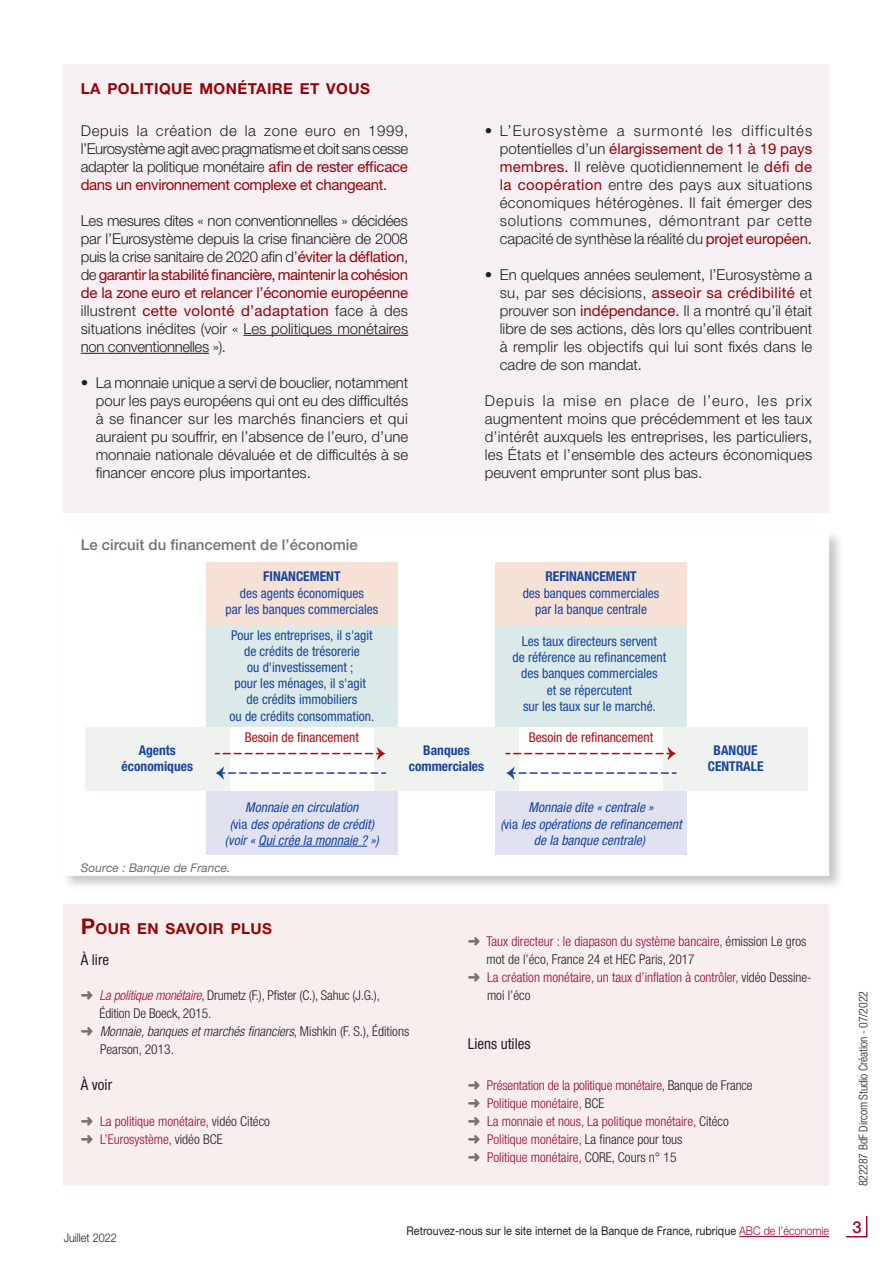
<style>
.page{position:relative;width:893px;height:1263px;background:#fff}
.page>*{position:absolute;margin:0;border:0;box-sizing:border-box;transform-origin:0 0}
.t1{font:500 16.5px "Helvetica Neue LT Std";color:#9a0736}
.t2{font:700 15.15px "Helvetica Neue LT Std";letter-spacing:.03em;color:#940408}
.t3{font:300 15px/18px "Helvetica Neue LT Std";color:#231f20;text-align:justify}
.t4{font:500 15px "Helvetica Neue LT Std";color:#786f6c}
.t5{font:condensed 15px "Helvetica Neue LT Std";color:#231f20}
.t6{font:300 condensed 13.5px/18px "Helvetica Neue LT Std";color:#9a0736}
.t7{font:condensed 13.5px/16.2px "Helvetica Neue LT Std";color:#18469d;text-align:center}
.t8{font:italic condensed 13.5px/16.2px "Helvetica Neue LT Std";color:#18469d;text-align:center}
.t9{font:300 condensed 13.5px "Helvetica Neue LT Std";color:#231f20}
.t10{font:700 condensed 13.5px/16.2px "Helvetica Neue LT Std";color:#18469d;text-align:center}
.t11{font:italic 300 condensed 13.5px "Helvetica Neue LT Std";color:#231f20}
.t12{font:condensed 13.5px "Helvetica Neue LT Std";color:#b00d15}
.t13{font:12px "Helvetica Neue LT Std";color:#231f20;scale:.9 1}
.t14{font:300 condensed 12px "Helvetica Neue LT Std";letter-spacing:-.01em;color:#231f20}
.t15{font:italic 12px "Helvetica Neue LT Std";color:#6c6d70}
.t16{font:300 12px "Helvetica Neue LT Std";color:#231f20;scale:.9 1}
.s1{font-weight:400;color:#940408}
.s2{font-style:normal}
.s3{font-size:21.6px}
.s4{color:#786f6c}
.s5{font-style:italic;color:#9a0736}
.s6{color:#231f20}
.s7{font-weight:300;color:#9a0736}
</style>
<div class="page">
<svg style="left:846px;top:1216px;width:22px;height:22px"></svg>
<hr style="left:739px;top:1236px;width:90px;height:1px;background:#9a0736">
<div style="left:64px;top:904px;width:765px;height:282px;background:#f7eeed"></div>
<div style="left:62px;top:530px;width:782px;height:360px;background:#231f20;opacity:.25"></div>
<svg style="left:64px;top:532px;width:765px;height:344px"></svg>
<div style="left:206px;top:791px;width:192px;height:63px;background:#e0e2f1"></div>
<div style="left:495px;top:791px;width:192px;height:63px;background:#e0e2f1"></div>
<div style="left:206px;top:562px;width:192px;height:63px;background:#f6e1d7"></div>
<div style="left:206px;top:625px;width:192px;height:102px;background:#dbeae8"></div>
<div style="left:495px;top:562px;width:192px;height:63px;background:#f6e1d7"></div>
<div style="left:495px;top:625px;width:192px;height:102px;background:#dbeae8"></div>
<div style="left:85px;top:727px;width:145px;height:64px;background:#f0f2ef"></div>
<div style="left:374px;top:727px;width:145px;height:64px;background:#f0f2ef"></div>
<div style="left:663px;top:727px;width:145px;height:64px;background:#f0f2ef"></div>
<hr style="left:258px;top:846px;width:109px;height:1px;background:#18469d">
<svg style="left:215px;top:747px;width:171px;height:13px"></svg>
<svg style="left:506px;top:747px;width:170px;height:13px"></svg>
<svg style="left:215px;top:766px;width:171px;height:14px"></svg>
<svg style="left:506px;top:766px;width:170px;height:14px"></svg>
<div style="left:64px;top:64px;width:765px;height:448px;background:#f6f0f5"></div>
<hr style="left:243px;top:335px;width:165px;height:1px;background:#231f20">
<hr style="left:81px;top:353px;width:128px;height:1px;background:#231f20">
<p class="t2" style="left:81px;top:79px;width:291px">LA POLITIQUE MONÉTAIRE ET VOUS</p>
<p class="t3" style="left:81px;top:121px;width:329px">Depuis la création de la zone euro en 1999, l’Eurosystème agit avec pragmatisme et doit sans cesse adapter la politique monétaire <span class="s1">afin de rester efficace dans un environnement complexe et changeant.</span></p>
<p class="t3" style="left:81px;top:211px;width:329px">Les mesures dites « non conventionnelles » décidées par l’Eurosystème depuis la crise financière de 2008 puis la crise sanitaire de 2020 afin d’<span class="s1">éviter la déflation</span>, de <span class="s1">garantir la stabilité financière, maintenir la cohésion de la zone euro et relancer l’économie européenne </span>illustrent <span class="s1">cette volonté d’adaptation</span> face à des situations inédites (voir « Les politiques monétaires non conventionnelles »).</p>
<p class="t3" style="left:96px;top:373px;width:314px;text-indent:-15px">• La monnaie unique a servi de bouclier, notamment pour les pays européens qui ont eu des difficultés à se financer sur les marchés financiers et qui auraient pu souffrir, en l’absence de l’euro, d’une monnaie nationale dévaluée et de difficultés à se financer encore plus importantes.</p>
<p class="t4" style="left:81px;top:536px;width:279px">Le circuit du financement de l’économie</p>
<p class="t10" style="left:263px;top:568px;width:79px">FINANCEMENT</p>
<p class="t7" style="left:226px;top:585px;width:154px">des agents économiques<br>par les banques commerciales</p>
<p class="t7" style="left:230px;top:627px;width:146px">Pour les entreprises, il s'agit de crédits de trésorerie<br>ou d'investissement ;<br>pour les ménages, il s'agit de crédits immobiliers<br>ou de crédits consommation.</p>
<p class="t12" style="left:245px;top:729px;width:116px">Besoin de financement</p>
<p class="t3" style="left:500px;top:121px;width:314px;text-indent:-15px">• L’Eurosystème a surmonté les difficultés potentielles d’un <span class="s1">élargissement de 11 à 19 pays membres.</span> Il relève quotidiennement le <span class="s1">défi de la coopération</span> entre des pays aux situations économiques hétérogènes. Il fait émerger des solutions communes, démontrant par cette capacité de synthèse la réalité du <span class="s1">projet européen.</span></p>
<p class="t3" style="left:500px;top:265px;width:314px;text-indent:-15px">• En quelques années seulement, l’Eurosystème a su, par ses décisions, <span class="s1">asseoir sa crédibilité</span> et prouver son <span class="s1">indépendance.</span> Il a montré qu’il était libre de ses actions, dès lors qu’elles contribuent à remplir les objectifs qui lui sont fixés dans le cadre de son mandat.</p>
<p class="t3" style="left:485px;top:391px;width:329px">Depuis la mise en place de l’euro, les prix augmentent moins que précédemment et les taux d’intérêt auxquels les entreprises, les particuliers, les États et l’ensemble des acteurs économiques peuvent emprunter sont plus bas.</p>
<p class="t10" style="left:545px;top:568px;width:93px">REFINANCEMENT</p>
<p class="t7" style="left:523px;top:585px;width:138px">des banques commerciales par la banque centrale</p>
<p class="t7" style="left:513px;top:633px;width:155px">Les taux directeurs servent<br>de référence au refinancement des banques commerciales<br>et se répercutent<br>sur les taux sur le marché.</p>
<p class="t12" style="left:529px;top:729px;width:126px">Besoin de refinancement</p>
<p class="t10" style="left:122px;top:742px;width:73px">Agents économiques</p>
<p class="t10" style="left:409px;top:742px;width:77px">Banques commerciales</p>
<p class="t8" style="left:225px;top:800px;width:155px">Monnaie en circulation<br>(<span class="s2">via</span> des opérations de crédit) (voir « Qui crée la monnaie ? »)</p>
<p class="t8" style="left:500px;top:800px;width:183px">Monnaie dite « centrale »<br>(<span class="s2">via</span> les opérations de refinancement de la banque centrale)</p>
<p class="t15" style="left:81px;top:860px;width:151px">Source : Banque de France.</p>
<p class="t10" style="left:708px;top:742px;width:57px">BANQUE<br>CENTRALE</p>
<p class="t2" style="left:81px;top:919px;width:193px"><span class="s3">P</span>OUR EN SAVOIR PLUS</p>
<p class="t5" style="left:81px;top:951px;width:30px">À lire</p>
<p class="t9" style="left:81px;top:987px;width:301px"><span class="s4">➜</span> <span class="s5">La politique monétaire</span>, Drumetz (F.), Pfister (C.), Sahuc (J.G.),</p>
<p class="t9" style="left:100px;top:1005px;width:113px">Édition De Boeck, 2015.</p>
<p class="t11" style="left:81px;top:1023px;width:330px"><span class="s4">➜</span> Monnaie, banques et marchés financiers<span class="s2">, Mishkin (F. S.), Éditions</span></p>
<p class="t9" style="left:100px;top:1041px;width:75px">Pearson, 2013.</p>
<p class="t5" style="left:81px;top:1076px;width:33px">À voir</p>
<p class="t6" style="left:81px;top:1112px;width:191px"><span class="s4">➜</span> La politique monétaire, <span class="s6">vidéo Citéco </span><span class="s4">➜</span> L’Eurosystème, <span class="s6">vidéo BCE</span></p>
<p class="t6" style="left:468px;top:932px;width:340px"><span class="s4">➜</span> Taux directeur : le diapason du système bancaire, <span class="s6">émission Le gros</span></p>
<p class="t9" style="left:486px;top:951px;width:210px">mot de l’éco, France 24 et HEC Paris, 2017</p>
<p class="t6" style="left:468px;top:968px;width:346px"><span class="s4">➜</span> La création monétaire, un taux d’inflation à contrôler, <span class="s6">vidéo Dessine-</span></p>
<p class="t9" style="left:487px;top:987px;width:45px">moi l’éco</p>
<p class="t5" style="left:468px;top:1035px;width:64px">Liens utiles</p>
<p class="t6" style="left:468px;top:1076px;width:286px"><span class="s4">➜</span> Présentation de la politique monétaire<span class="s6">, Banque de France </span><span class="s4">➜</span> Politique monétaire, <span class="s6">BCE<br></span><span class="s4">➜</span> La monnaie et nous, La politique monétaire, <span class="s6">Citéco<br></span><span class="s4">➜</span> Politique monétaire, <span class="s6">La finance pour tous<br></span><span class="s4">➜</span> Politique monétaire, <span class="s6">CORE, Cours n° 15</span></p>
<p class="t14" style="left:856px;top:1186px;width:197px;rotate:-90deg">822287 BdF Dircom Studio Création - 07/2022</p>
<p class="t16" style="left:64px;top:1230px;width:60px">Juillet 2022</p>
<p class="t13" style="left:406px;top:1224px;width:471px">Retrouvez-nous sur le site internet de la Banque de France, rubrique <span class="s7">ABC de l’économie</span></p>
<p class="t1" style="left:852px;top:1217px;width:11px">3</p>
</div>
